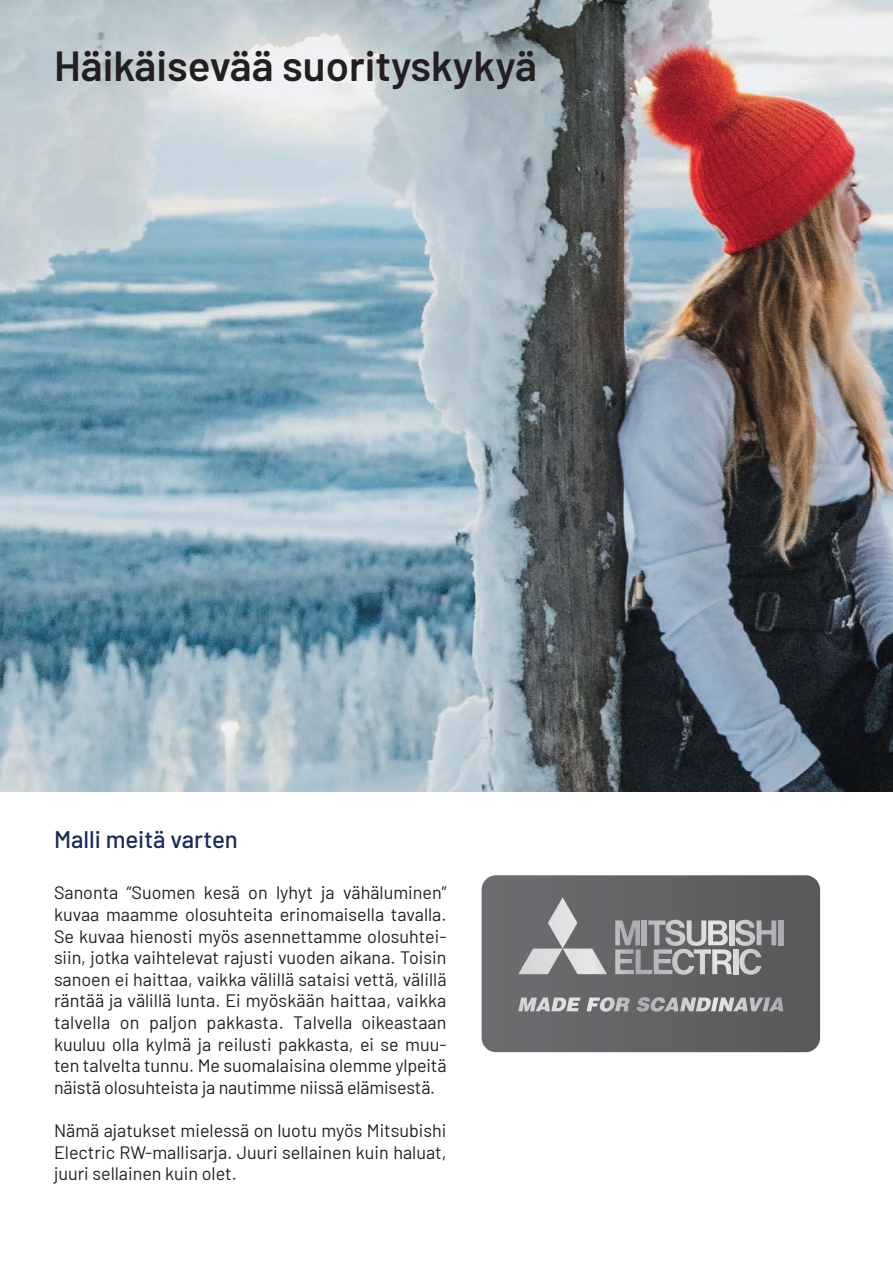
<style>
.page{position:relative;width:893px;height:1263px;background:#fff}
.page>*{position:absolute;margin:0;border:0;box-sizing:border-box;transform-origin:0 0}
.t1{font:600 42px "Barlow";color:#231f20}
.t2{font:500 24px "Barlow";color:#192a55}
.t3{font:18px/21.6px "Barlow";letter-spacing:-.005em;color:#231f20;text-align:justify}
</style>
<div class="page">
<img style="left:0;top:0;width:893px;height:792px">
<svg style="left:482px;top:875px;width:338px;height:177px;background:#636366"></svg>
<svg style="left:518px;top:897px;width:89px;height:77px;background:#8f8f92"></svg>
<div style="left:778px;top:920px;width:5px;height:25px;background:#abacb0"></div>
<svg style="left:615px;top:920px;width:161px;height:55px;background:#919295"></svg>
<svg style="left:518px;top:997px;width:62px;height:14px"></svg>
<svg style="left:587px;top:997px;width:43px;height:15px"></svg>
<svg style="left:636px;top:997px;width:147px;height:15px;background:#999a9c"></svg>
<h1 class="t1" style="left:54px;top:35px;width:484px">Häikäisevää suorityskykyä</h1>
<h2 class="t2" style="left:54px;top:822px;width:185px">Malli meitä varten</h2>
<p class="t3" style="left:54px;top:881px;width:394px">Sanonta ”Suomen kesä on lyhyt ja vähäluminen” kuvaa maamme olosuhteita erinomaisella tavalla.<br>Se kuvaa hienosti myös asennettamme olosuhtei&shy;siin, jotka vaihtelevat rajusti vuoden aikana. Toisin sanoen ei haittaa, vaikka välillä sataisi vettä, välillä räntää ja välillä lunta. Ei myöskään haittaa, vaikka talvella on paljon pakkasta. Talvella oikeastaan kuuluu olla kylmä ja reilusti pakkasta, ei se muu&shy;ten talvelta tunnu. Me suomalaisina olemme ylpeitä näistä olosuhteista ja nautimme niissä elämisestä.</p>
<p class="t3" style="left:54px;top:1118px;width:394px">Nämä ajatukset mielessä on luotu myös Mitsubishi Electric RW-mallisarja. Juuri sellainen kuin haluat, juuri sellainen kuin olet.</p>
</div>
